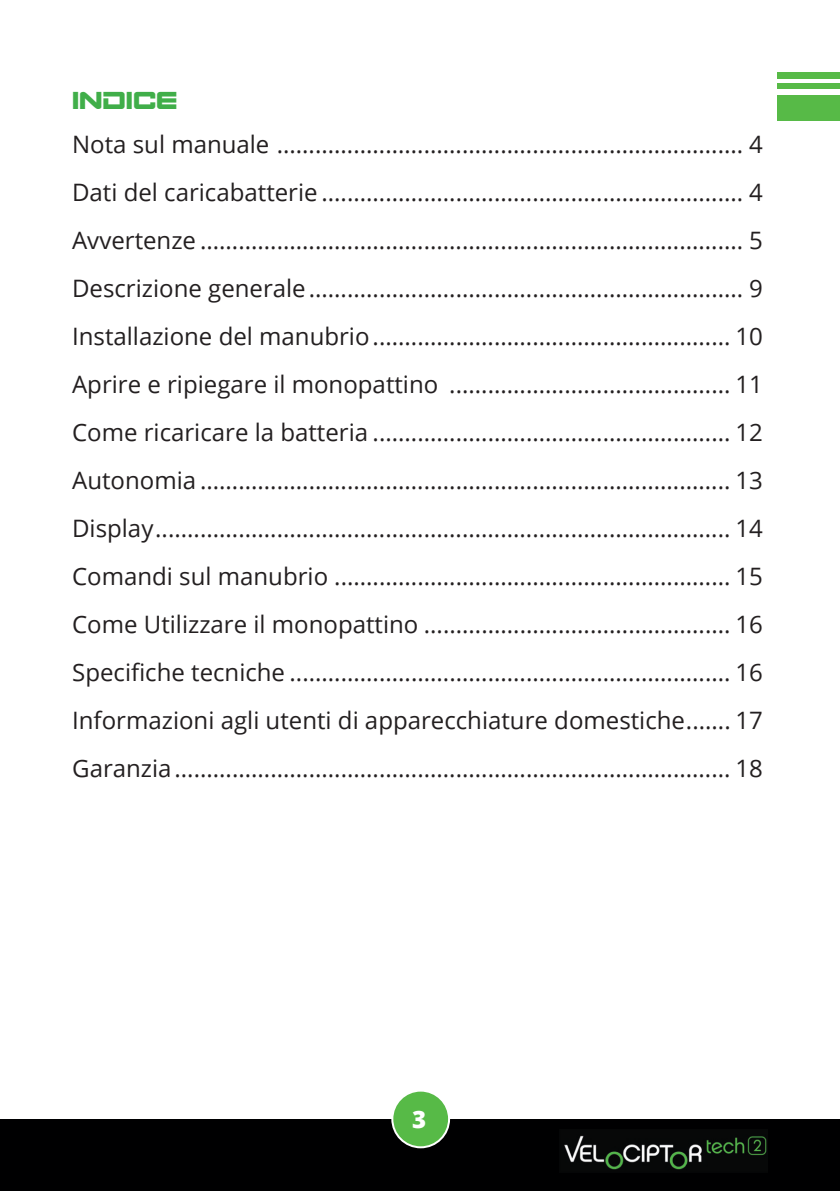
<style>
.page{position:relative;width:840px;height:1191px;background:#fff}
.page>*{position:absolute;margin:0;border:0;box-sizing:border-box;transform-origin:0 0}
.t1{font:34px "Space Ranger";color:#40ae49}
.t2{font:24px/48px "Open Sans";color:#231f20;text-align:justify}
.t3{font:800 24px "Open Sans";color:#fff}
</style>
<div class="page">
<div style="left:0;top:1119px;width:839px;height:72px;background:#000001"></div>
<div style="left:392px;top:1090px;width:57px;height:57px;background:#57ba47;border-radius:50%"></div>
<div style="left:391px;top:1089px;width:59px;height:59px;border:2px solid #fff;border-radius:50%"></div>
<div style="left:776px;top:72px;width:63px;height:48px;background:#57ba47"></div>
<hr style="left:776px;top:79px;width:63px;height:4px;background:#fff">
<div style="left:776px;top:89px;width:63px;height:6px;background:#fff"></div>
<img style="left:564px;top:1135px;width:203px;height:35px">
<h1 class="t1" style="left:72px;top:86px;width:107px">indice</h1>
<p class="t2" style="left:72px;top:120px;width:692px">Nota sul manuale ......................................................................... 4<br>Dati del caricabatterie .................................................................. 4<br>Avvertenze ..................................................................................... 5<br>Descrizione generale.................................................................... 9<br>Installazione del manubrio........................................................ 10<br>Aprire e ripiegare il monopattino ............................................ 11<br>Come ricaricare la batteria ........................................................ 12<br>Autonomia ................................................................................... 13<br>Display.......................................................................................... 14<br>Comandi sul manubrio .............................................................. 15<br>Come Utilizzare il monopattino ................................................ 16<br>Specifiche tecniche ..................................................................... 16<br>Informazioni agli utenti di apparecchiature domestiche....... 17<br>Garanzia....................................................................................... 18</p>
<p class="t3" style="left:412px;top:1101px;width:16px">3</p>
</div>
